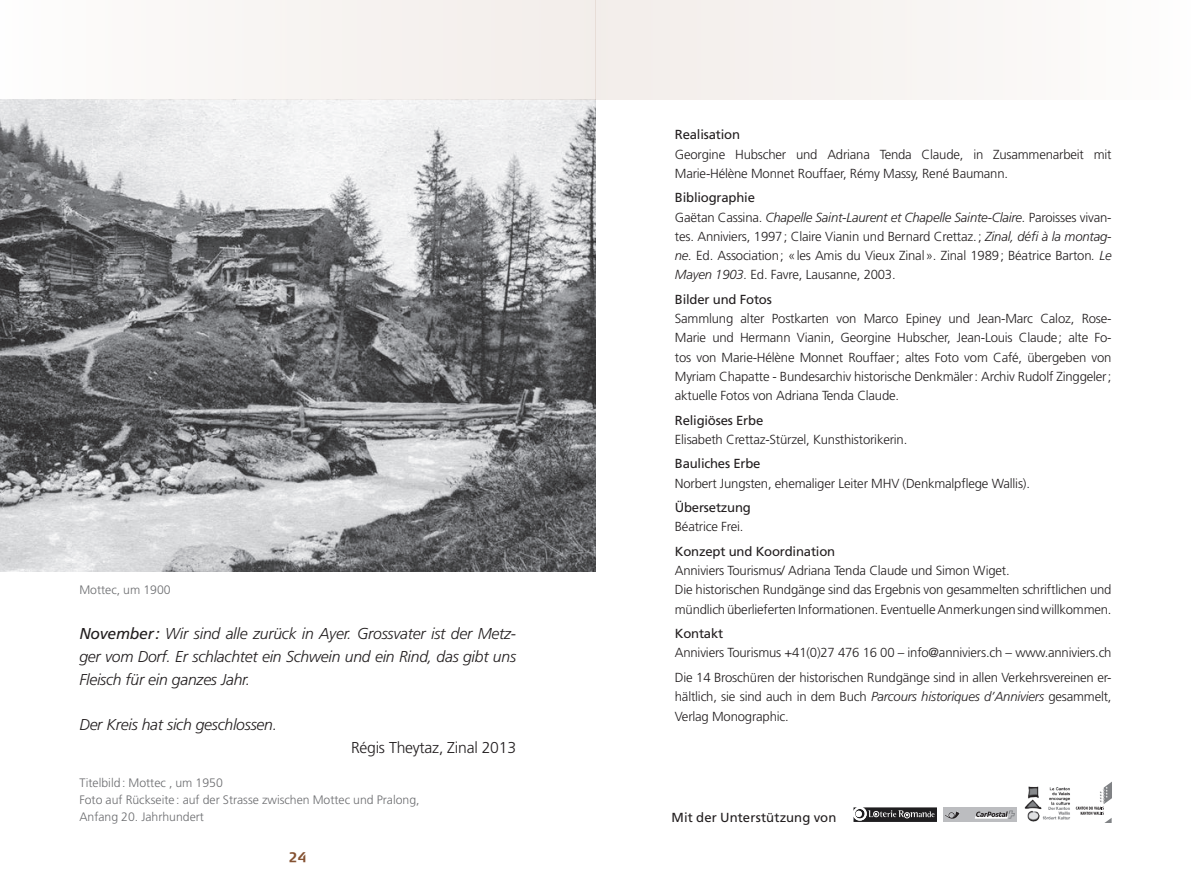
<style>
.page{position:relative;width:1191px;height:893px;background:#fff}
.page>*{position:absolute;margin:0;border:0;box-sizing:border-box;transform-origin:0 0}
.t1{font:italic 300 15.75px/22.8px "Frutiger LT Std";letter-spacing:-.015em;color:#231f20;text-align:justify}
.t2{font:300 15.75px "Frutiger LT Std";letter-spacing:-.015em;color:#231f20}
.t3{font:700 14px "Signa Column";color:#845131}
.t4{font:300 13.12px/19.2px "Frutiger LT Std";letter-spacing:-.015em;color:#231f20}
.t5{font:13.12px "Frutiger LT Std";letter-spacing:-.015em;color:#231f20}
.t6{font:13.12px "Frutiger LT Std";letter-spacing:.005em;color:#231f20}
.t7{font:300 12.25px/16.6px "Frutiger LT Std";color:#6c6d70}
.s1{font-weight:400}
.s2{font-style:italic}
</style>
<div class="page">
<img style="left:0;top:99px;width:595px;height:472px">
<svg style="left:853px;top:807px;width:84px;height:15px"></svg>
<div style="left:943px;top:807px;width:73px;height:15px;background:#bcbdc0"></div>
<hr style="left:974px;top:816px;width:34px;height:3px;background:#fff">
<svg style="left:976px;top:810px;width:39px;height:9px"></svg>
<svg style="left:945px;top:811px;width:15px;height:8px"></svg>
<img style="left:1024px;top:786px;width:46px;height:36px">
<svg style="left:1075px;top:782px;width:37px;height:40px"></svg>
<div style="left:0;top:0;width:595px;height:99px;background:#f7f4f2"></div>
<div style="left:595px;top:0;width:596px;height:99px;background:#f7f4f2"></div>
<p class="t7" style="left:79px;top:582px;width:93px">Mottec, um 1900</p>
<p class="t1" style="left:79px;top:623px;width:438px"><span class="s1">November:</span> Wir sind alle zurück in Ayer. Grossvater ist der Metz&shy;ger vom Dorf. Er schlachtet ein Schwein und ein Rind, das gibt uns Fleisch für ein ganzes Jahr.</p>
<p class="t1" style="left:79px;top:714px;width:199px">Der Kreis hat sich geschlossen.</p>
<p class="t2" style="left:351px;top:739px;width:166px">Régis Theytaz, Zinal 2013</p>
<p class="t7" style="left:79px;top:775px;width:342px">Titelbild: Mottec , um 1950<br>Foto auf Rückseite : auf der Strasse zwischen Mottec und Pralong,<br>Anfang 20. Jahrhundert</p>
<p class="t3" style="left:289px;top:849px;width:19px">24</p>
<p class="t5" style="left:675px;top:127px;width:67px">Realisation</p>
<p class="t4" style="left:675px;top:145px;width:438px">Georgine Hubscher und Adriana Tenda Claude, in Zusammenarbeit mit<br>Marie-Hélène Monnet Rouffaer, Rémy Massy, René Baumann.</p>
<p class="t4" style="left:675px;top:188px;width:438px"><span class="s1">Bibliographie<br></span>Gaëtan Cassina. <span class="s2">Chapelle Saint-Laurent et Chapelle Sainte-Claire.</span> Paroisses vivan&shy;tes. Anniviers, 1997; Claire Vianin und Bernard Crettaz.; <span class="s2">Zinal, défi à la montag&shy;ne.</span> Ed. Association; «les Amis du Vieux Zinal». Zinal 1989; Béatrice Barton<span class="s2">. Le Mayen 1903.</span> Ed. Favre, Lausanne, 2003.</p>
<p class="t5" style="left:675px;top:292px;width:98px">Bilder und Fotos</p>
<p class="t4" style="left:675px;top:309px;width:438px;text-align:justify">Sammlung alter Postkarten von Marco Epiney und Jean-Marc Caloz, Rose-Marie und Hermann Vianin, Georgine Hubscher, Jean-Louis Claude; alte Fo&shy;tos von Marie-Hélène Monnet Rouffaer; altes Foto vom Café, übergeben von Myriam Chapatte - Bundesarchiv historische Denkmäler: Archiv Rudolf Zinggeler; aktuelle Fotos von Adriana Tenda Claude.</p>
<p class="t5" style="left:675px;top:412px;width:90px">Religiöses Erbe</p>
<p class="t4" style="left:675px;top:430px;width:234px">Elisabeth Crettaz-Stürzel, Kunsthistorikerin.</p>
<p class="t5" style="left:675px;top:456px;width:87px">Bauliches Erbe</p>
<p class="t4" style="left:675px;top:474px;width:357px">Norbert Jungsten, ehemaliger Leiter MHV (Denkmalpflege Wallis).</p>
<p class="t5" style="left:675px;top:500px;width:78px">Übersetzung</p>
<p class="t4" style="left:675px;top:517px;width:70px">Béatrice Frei.</p>
<p class="t5" style="left:675px;top:544px;width:162px">Konzept und Koordination</p>
<p class="t4" style="left:675px;top:561px;width:438px">Anniviers Tourismus/ Adriana Tenda Claude und Simon Wiget.<br>Die historischen Rundgänge sind das Ergebnis von gesammelten schriftlichen und mündlich überlieferten Informationen. Eventuelle Anmerkungen sind willkommen.</p>
<p class="t5" style="left:675px;top:626px;width:50px">Kontakt</p>
<p class="t4" style="left:675px;top:641px;width:438px;line-height:24.5px">Anniviers Tourismus +41(0)27 476 16 00 – info@anniviers.ch – www.anniviers.ch<br>Die 14 Broschüren der historischen Rundgänge sind in allen Verkehrsvereinen er-</p>
<p class="t4" style="left:675px;top:687px;width:438px">hältlich, sie sind auch in dem Buch <span class="s2">Parcours historiques d’Anniviers</span> gesammelt,<br>Verlag Monographic.</p>
<p class="t6" style="left:671px;top:809px;width:166px">Mit der Unterstützung von</p>
</div>
